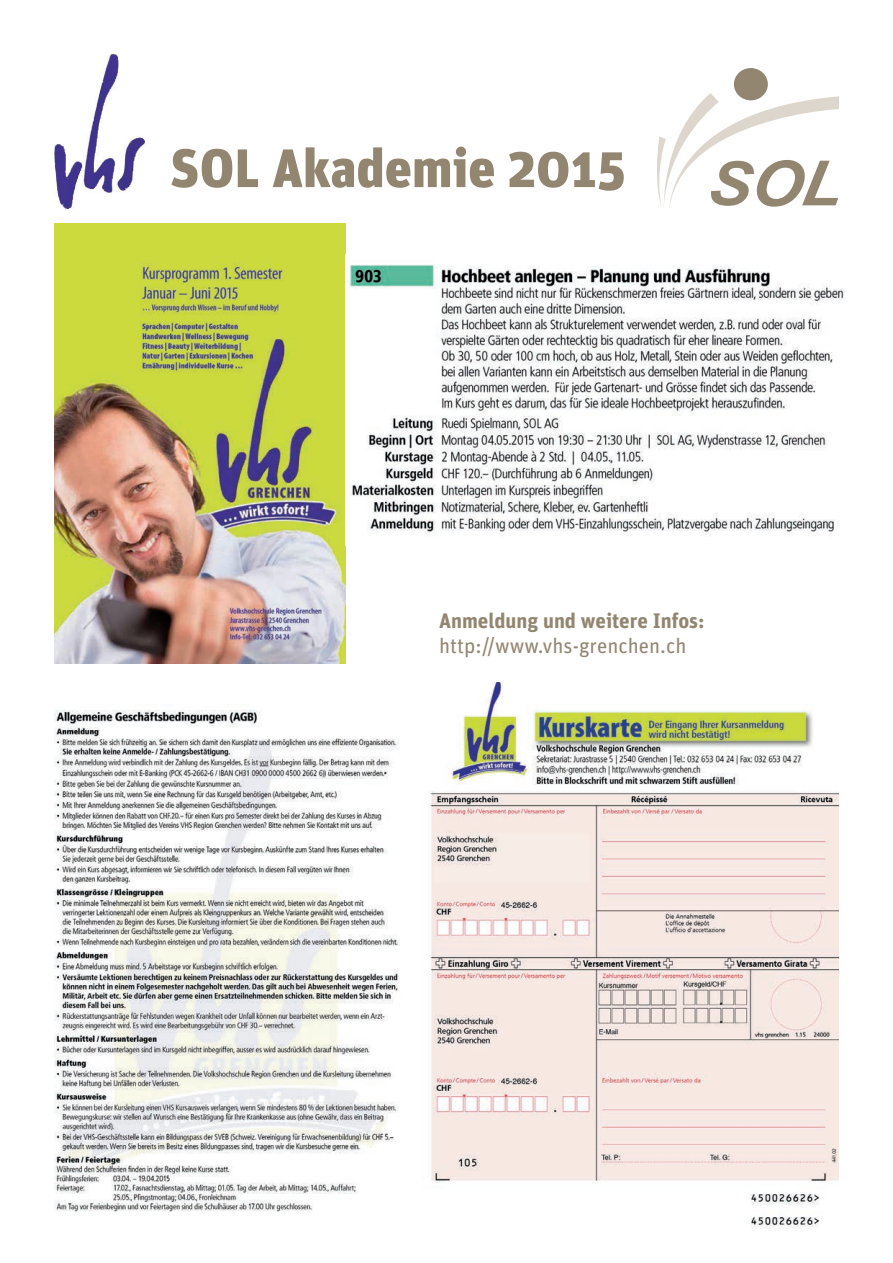
<style>
.page{position:relative;width:893px;height:1263px;background:#fff}
.page>*{position:absolute;margin:0;border:0;box-sizing:border-box;transform-origin:0 0}
.t1{font:900 54px "Unit Pro";color:#938671}
.t2{font:21px "Unit Pro";color:#938671}
.t3{font:700 21px "Unit Pro";color:#938671}
</style>
<div class="page">
<img style="left:54px;top:54px;width:91px;height:155px">
<div style="left:734px;top:68px;width:34px;height:32px;background:#938671;border-radius:50%"></div>
<svg style="left:657px;top:93px;width:182px;height:114px"></svg>
<img style="left:54px;top:682px;width:785px;height:547px">
<img style="left:54px;top:223px;width:292px;height:440px">
<img style="left:346px;top:265px;width:499px;height:271px">
<h1 class="t1" style="left:170px;top:128px;width:458px">SOL Akademie 2015</h1>
<p class="t3" style="left:439px;top:605px;width:267px">Anmeldung und weitere Infos:</p>
<p class="t2" style="left:439px;top:631px;width:249px">http://www.vhs-grenchen.ch</p>
</div>
